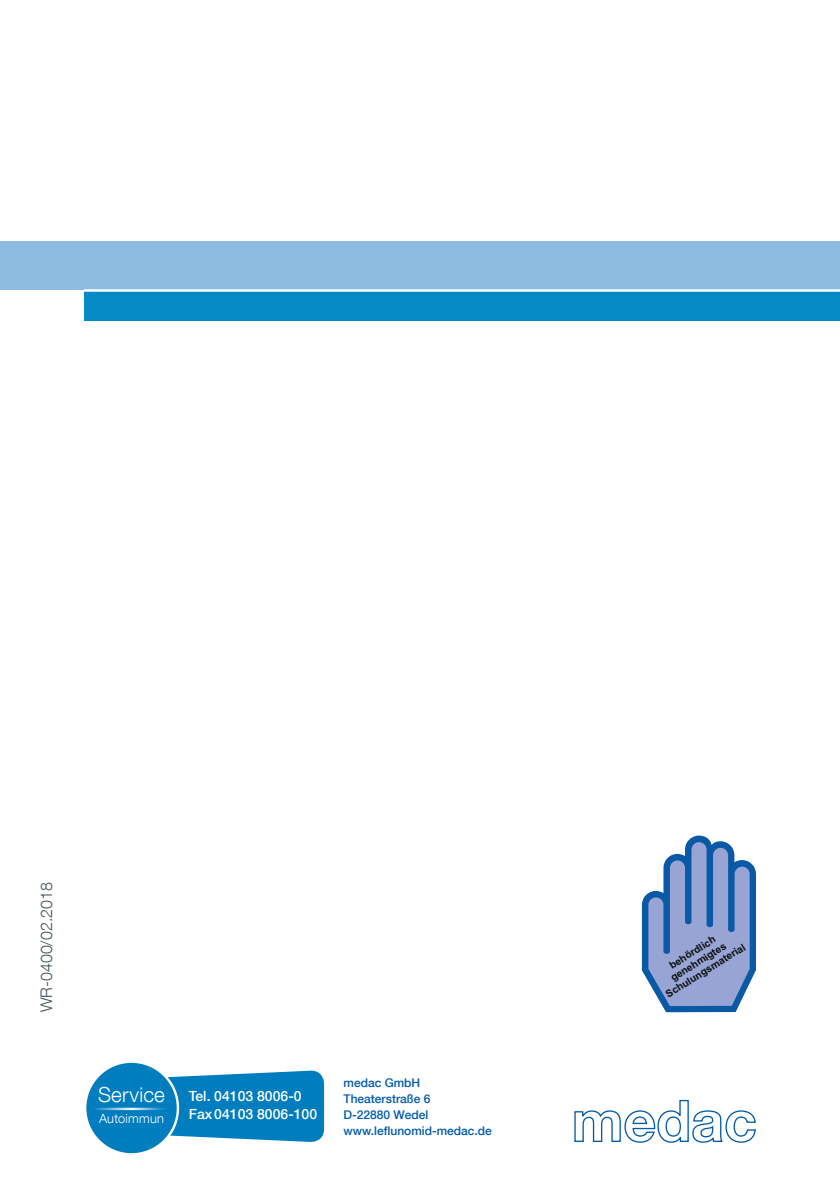
<style>
.page{position:relative;width:840px;height:1191px;background:#fff}
.page>*{position:absolute;margin:0;border:0;box-sizing:border-box;transform-origin:0 0}
.t1{font:300 20.8px "Helvetica Neue LT Com";letter-spacing:.01em;color:#fff}
.t2{font:300 16px "Helvetica Neue LT Com";color:#425159}
.t3{font:500 14px/18px "Helvetica Neue LT Com";color:#fff}
.t4{font:300 12.8px "Helvetica Neue LT Com";letter-spacing:.02em;color:#fff}
.t5{font:500 12px/16px "Helvetica Neue LT Com";color:#015aaa}
.t6{font:700 10.2px/11.4px "Arial";color:#0b0f10;text-align:center}
</style>
<div class="page">
<div style="left:0;top:241px;width:839px;height:48px;background:#8dbbe0"></div>
<div style="left:84px;top:291px;width:755px;height:30px;background:#058ac6"></div>
<hr style="left:84px;top:289px;width:755px;height:3px;background:#fff">
<svg style="left:574px;top:1100px;width:181px;height:42px"></svg>
<svg style="left:167px;top:1070px;width:157px;height:72px;background:#1b8ac4"></svg>
<div style="left:85px;top:1061px;width:93px;height:93px;background:#007dbe;border-radius:50%"></div>
<div style="left:84px;top:1060px;width:95px;height:95px;border:2px solid #fff;border-radius:50%"></div>
<hr style="left:93px;top:1107px;width:77px;height:3px;background:#fff">
<svg style="left:641px;top:835px;width:114px;height:177px"></svg>
<h2 class="t2" style="left:37px;top:1012px;width:131px;rotate:-90deg">WR-0400/02.2018</h2>
<h1 class="t1" style="left:98px;top:1082px;width:69px">Service</h1>
<p class="t4" style="left:99px;top:1110px;width:67px">Autoimmun</p>
<p class="t3" style="left:189px;top:1087px;width:130px">Tel. 04103 8006-0<br>Fax04103 8006-100</p>
<p class="t5" style="left:343px;top:1074px;width:150px">medac GmbH<br>Theaterstraße 6<br>D-22880 Wedel www.leflunomid-medac.de</p>
<p class="t6" style="left:651px;top:971px;width:93px;rotate:-32deg">behördlich genehmigtes<br>Schulungsmaterial</p>
</div>
